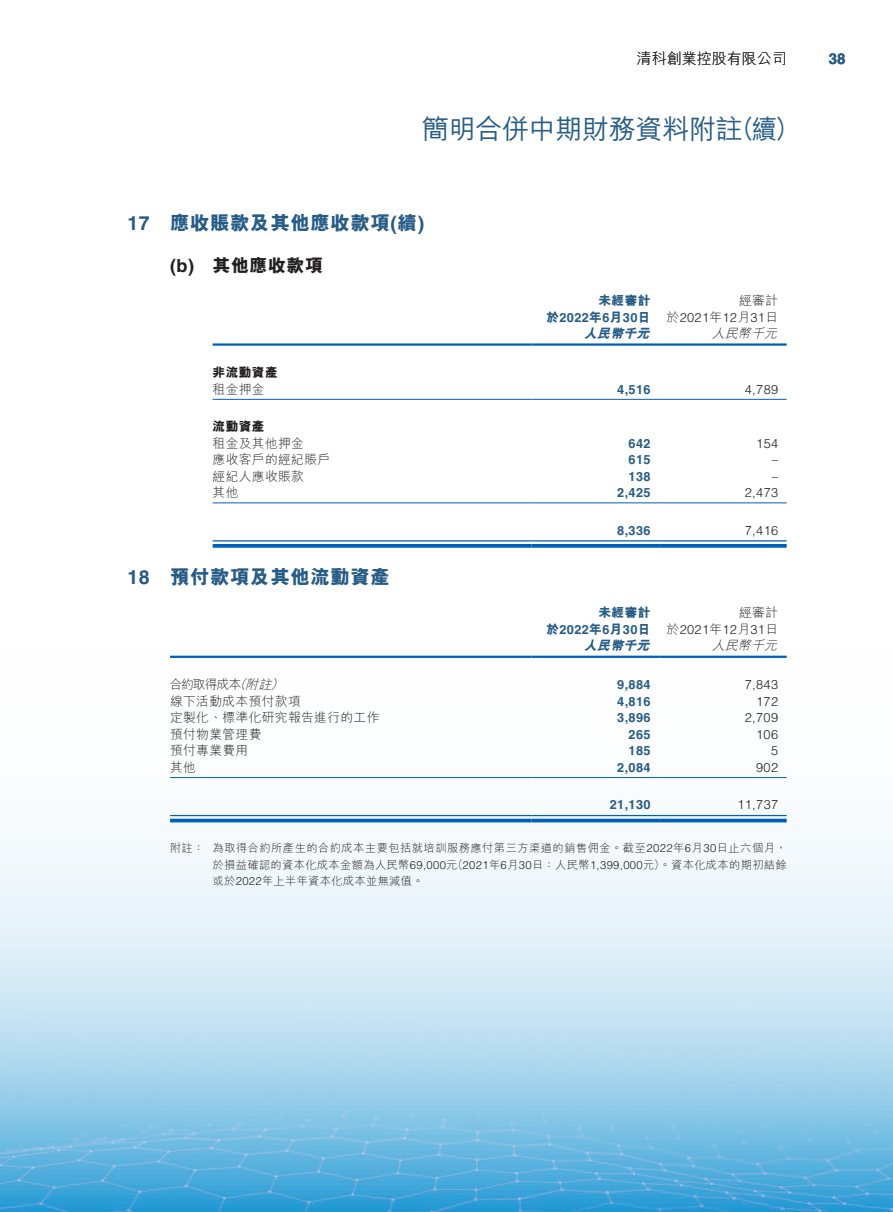
<style>
.page{position:relative;width:893px;height:1212px;background:#fff}
.page>*{position:absolute;margin:0;border:0;box-sizing:border-box;transform-origin:0 0}
.t1{font:500 27px "M Hei HK";letter-spacing:-.01em;color:#265c86}
.t2{font:500 27px "M Hei HK";letter-spacing:-.01em;color:#265c86;scale:.94 1}
.t3{font:800 19.5px "M Hei HK";letter-spacing:.03em;color:#265c86}
.t4{font:700 19.5px "Helvetica LT Std";color:#265c86}
.t5{font:800 18px "M Hei HK";letter-spacing:.03em;color:#231f20}
.t6{font:700 18px "Helvetica LT Std";color:#231f20}
.t7{font:300 15px "M Hei HK";color:#231f20}
.t8{font:700 15px "Helvetica LT Std";color:#265c86}
.t9{font:300 12.75px "M Hei HK";letter-spacing:.03em;color:#231f20}
.t10{font:700 12.75px "Helvetica LT Std";letter-spacing:.03em;color:#265c86}
.t11{font:300 12.75px "Helvetica LT Std";letter-spacing:.03em;color:#231f20}
.t12{font:italic 300 12.75px "M Hei HK";color:#231f20}
.t13{font:italic 800 12.75px "M Hei HK";color:#265c86}
.t14{font:800 12.75px "M Hei HK";letter-spacing:.03em;color:#231f20}
.t15{font:800 12.75px "M Hei HK";letter-spacing:.03em;color:#265c86}
.t16{font:300 11.25px/16.5px "M Hei HK";letter-spacing:.03em;color:#231f20}
.s1{font-family:"Helvetica LT Std";font-weight:700}
.s2{font-family:"M Hei HK";font-weight:800}
.s3{font-family:"M Hei HK"}
.s4{font-style:italic}
.s5{font-family:"Helvetica LT Std"}
</style>
<div class="page">
<img style="left:0;top:343px;width:893px;height:869px">
<hr style="left:213px;top:343px;width:318px;height:3px;background:#005fb9">
<hr style="left:531px;top:343px;width:128px;height:3px;background:#005fb9">
<hr style="left:659px;top:343px;width:128px;height:3px;background:#005fb9">
<hr style="left:213px;top:399px;width:318px;height:1px;background:#005fb9">
<hr style="left:531px;top:399px;width:128px;height:1px;background:#005fb9">
<hr style="left:659px;top:399px;width:128px;height:1px;background:#005fb9">
<hr style="left:213px;top:502px;width:318px;height:1px;background:#005fb9">
<hr style="left:531px;top:502px;width:128px;height:1px;background:#005fb9">
<hr style="left:659px;top:502px;width:128px;height:1px;background:#005fb9">
<hr style="left:213px;top:540px;width:318px;height:1px;background:#005fb9">
<svg style="left:213px;top:544px;width:318px;height:4px"></svg>
<hr style="left:531px;top:540px;width:128px;height:1px;background:#005fb9">
<svg style="left:531px;top:544px;width:128px;height:4px"></svg>
<hr style="left:659px;top:540px;width:128px;height:1px;background:#005fb9">
<svg style="left:659px;top:544px;width:128px;height:4px"></svg>
<hr style="left:170px;top:656px;width:361px;height:2px;background:#005fb9">
<hr style="left:531px;top:656px;width:128px;height:2px;background:#005fb9">
<hr style="left:659px;top:656px;width:128px;height:2px;background:#005fb9">
<hr style="left:170px;top:777px;width:361px;height:1px;background:#005fb9">
<hr style="left:531px;top:777px;width:128px;height:1px;background:#005fb9">
<hr style="left:659px;top:777px;width:128px;height:1px;background:#005fb9">
<hr style="left:170px;top:815px;width:361px;height:1px;background:#005fb9">
<hr style="left:170px;top:819px;width:361px;height:3px;background:#005fb9">
<hr style="left:531px;top:815px;width:128px;height:1px;background:#005fb9">
<hr style="left:531px;top:819px;width:128px;height:3px;background:#005fb9">
<hr style="left:659px;top:815px;width:128px;height:1px;background:#005fb9">
<hr style="left:659px;top:819px;width:128px;height:3px;background:#005fb9">
<h3 class="t7" style="left:637px;top:51px;width:152px">清科創業控股有限公司</h3>
<h1 class="t1" style="left:422px;top:109px;width:322px">簡明合併中期財務資料附註</h1>
<h1 class="t2" style="left:729px;top:109px;width:77px">（續(</h1>
<h2 class="t4" style="left:128px;top:211px;width:24px">17</h2>
<h2 class="t4" style="left:128px;top:565px;width:24px">18</h2>
<h2 class="t3" style="left:170px;top:213px;width:256px">應收賬款及其他應收款項續<span class="s1">( (</span></h2>
<h3 class="t6" style="left:170px;top:255px;width:25px">b( )</h3>
<h3 class="t5" style="left:213px;top:256px;width:112px">其他應收款項</h3>
<p class="t15" style="left:598px;top:294px;width:54px">未經審計</p>
<p class="t9" style="left:739px;top:294px;width:40px">經審計</p>
<p class="t10" style="left:546px;top:309px;width:106px"><span class="s2">於</span>2022<span class="s2">年 月</span>6 30<span class="s2">日</span></p>
<p class="t11" style="left:666px;top:309px;width:113px"><span class="s3">於</span>2021<span class="s3">年</span>12<span class="s3">月</span>31<span class="s3">日</span></p>
<p class="t13" style="left:584px;top:327px;width:70px">人民幣千元</p>
<p class="t12" style="left:712px;top:327px;width:70px">人民幣千元</p>
<p class="t14" style="left:213px;top:366px;width:67px">非流動資產</p>
<p class="t9" style="left:213px;top:382px;width:54px">租金押金</p>
<p class="t14" style="left:213px;top:420px;width:54px">流動資產</p>
<p class="t10" style="left:617px;top:381px;width:35px">4,516</p>
<p class="t11" style="left:745px;top:381px;width:35px">4,789</p>
<p class="t9" style="left:213px;top:436px;width:93px">租金及其他押金</p>
<p class="t10" style="left:629px;top:435px;width:23px">642</p>
<p class="t11" style="left:756px;top:435px;width:23px">154</p>
<p class="t9" style="left:213px;top:453px;width:119px">應收客戶的經紀賬戶</p>
<p class="t10" style="left:629px;top:452px;width:23px">615</p>
<p class="t11" style="left:772px;top:452px;width:8px">–</p>
<p class="t9" style="left:213px;top:469px;width:93px">經紀人應收賬款</p>
<p class="t10" style="left:629px;top:468px;width:23px">138</p>
<p class="t11" style="left:772px;top:468px;width:8px">–</p>
<p class="t9" style="left:213px;top:486px;width:27px">其他</p>
<p class="t10" style="left:617px;top:485px;width:35px">2,425</p>
<p class="t11" style="left:745px;top:485px;width:35px">2,473</p>
<p class="t10" style="left:617px;top:522px;width:35px">8,336</p>
<p class="t11" style="left:745px;top:522px;width:35px">7,416</p>
<h2 class="t3" style="left:170px;top:567px;width:221px">預付款項及其他流動資產</h2>
<p class="t15" style="left:598px;top:606px;width:54px">未經審計</p>
<p class="t9" style="left:739px;top:606px;width:40px">經審計</p>
<p class="t10" style="left:546px;top:621px;width:106px"><span class="s2">於</span>2022<span class="s2">年 月</span>6 30<span class="s2">日</span></p>
<p class="t11" style="left:666px;top:621px;width:113px"><span class="s3">於</span>2021<span class="s3">年</span>12<span class="s3">月</span>31<span class="s3">日</span></p>
<p class="t13" style="left:584px;top:639px;width:70px">人民幣千元</p>
<p class="t12" style="left:712px;top:639px;width:70px">人民幣千元</p>
<p class="t12" style="left:233px;top:678px;width:18px">（</p>
<p class="t12" style="left:270px;top:678px;width:18px">(</p>
<p class="t9" style="left:170px;top:678px;width:106px">合約取得成本<span class="s4">附註</span></p>
<p class="t10" style="left:617px;top:677px;width:35px">9,884</p>
<p class="t11" style="left:745px;top:677px;width:35px">7,843</p>
<p class="t9" style="left:170px;top:694px;width:132px">線下活動成本預付款項</p>
<p class="t10" style="left:617px;top:693px;width:35px">4,816</p>
<p class="t11" style="left:756px;top:693px;width:23px">172</p>
<p class="t9" style="left:170px;top:711px;width:211px">定製化、標準化研究報告進行的工作</p>
<p class="t10" style="left:617px;top:710px;width:35px">3,896</p>
<p class="t11" style="left:745px;top:710px;width:35px">2,709</p>
<p class="t9" style="left:170px;top:727px;width:93px">預付物業管理費</p>
<p class="t10" style="left:629px;top:726px;width:23px">265</p>
<p class="t11" style="left:756px;top:726px;width:23px">106</p>
<p class="t9" style="left:170px;top:744px;width:80px">預付專業費用</p>
<p class="t10" style="left:629px;top:743px;width:23px">185</p>
<p class="t11" style="left:771px;top:743px;width:9px">5</p>
<p class="t9" style="left:170px;top:760px;width:27px">其他</p>
<p class="t10" style="left:617px;top:759px;width:35px">2,084</p>
<p class="t11" style="left:756px;top:759px;width:23px">902</p>
<p class="t16" style="left:170px;top:840px;width:36px">附註：</p>
<p class="t10" style="left:610px;top:797px;width:42px">21,130</p>
<p class="t16" style="left:213px;top:840px;width:576px">為取得合約所產生的合約成本主要包括就培訓服務應付第三方渠道的銷售佣金。截至<span class="s5">2022</span>年 月<span class="s5">6 30</span>日止六個月，</p>
<p class="t11" style="left:737px;top:797px;width:42px">11,737</p>
<p class="t16" style="left:213px;top:856px;width:576px">於損益確認的資本化成本金額為人民幣<span class="s5">69,000</span> （元 <span class="s5">2021</span>年 月<span class="s5">6 30</span>日：人民幣<span class="s5">1,399,000</span>元）。資本化成本的期初結餘或於<span class="s5">2022</span>年上半年資本化成本並無減值。</p>
<h3 class="t8" style="left:829px;top:49px;width:18px">38</h3>
</div>
